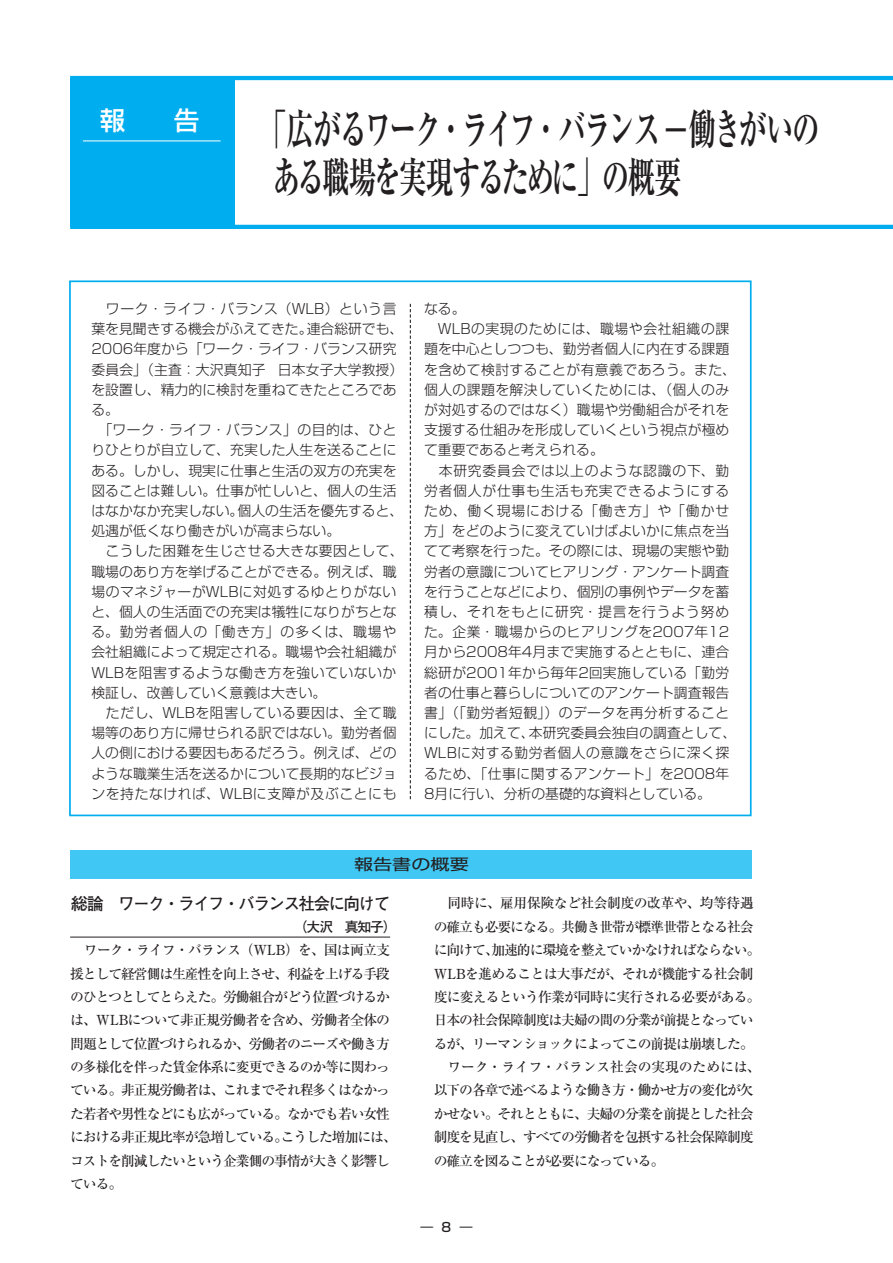
<style>
.page{position:relative;width:893px;height:1263px;background:#fff}
.page>*{position:absolute;margin:0;border:0;box-sizing:border-box;transform-origin:0 0}
.t1{font:700 42.45px/47.8px "Ryumin Pro";letter-spacing:-.085em;color:#231f20;scale:.65 1}
.t2{font:500 25.5px "Shin Go Pro";color:#fff}
.t3{font:700 16.95px "Futo Go B101 Pro";letter-spacing:-.07em;color:#231f20}
.t4{font:15.3px "Shin Go Pro";color:#231f20;scale:1.25 1}
.t5{font:300 13.8px/20.2px "Shin Go Pro";letter-spacing:.005em;color:#231f20}
.t6{font:500 13.8px/23.4px "Ryumin Pro";letter-spacing:-.075em;color:#231f20}
.t7{font:500 13.8px "Ryumin Pro";letter-spacing:-.05em;color:#231f20}
.t8{font:500 13.8px "Ryumin Pro";letter-spacing:-.055em;color:#231f20}
.t9{font:500 13.8px "Ryumin Pro";letter-spacing:-.035em;color:#231f20}
.t10{font:500 13.8px "Ryumin Pro";letter-spacing:-.005em;color:#231f20}
.t11{font:700 13.8px "Futo Go B101 Pro";color:#231f20}
.t12{font:500 12.75px "Shin Go Pro";color:#231f20}
.s1{font-family:"Gothic BBB Pro";font-weight:500}
</style>
<div class="page">
<hr style="left:70px;top:76px;width:823px;height:4px;background:#00aeef">
<hr style="left:70px;top:225px;width:823px;height:4px;background:#00aeef">
<div style="left:70px;top:78px;width:165px;height:149px;background:#00aeef"></div>
<hr style="left:83px;top:141px;width:138px;height:1px;background:#fff">
<hr style="left:70px;top:937px;width:320px;height:1px;background:#231f20">
<svg style="left:410px;top:304px;width:1px;height:495px"></svg>
<div style="left:71px;top:850px;width:681px;height:29px;background:#40c7f4"></div>
<h2 class="t2" style="left:100px;top:100px;width:27px">報</h2>
<h2 class="t2" style="left:174px;top:100px;width:27px">告</h2>
<h1 class="t1" style="left:273px;top:102px;width:843px;text-indent:-14px">「広がるワーク・ライフ・バランス<span class="s1">ー</span>働きがいのある職場を実現するために」の概要</h1>
<p class="t5" style="left:91px;top:297px;width:314px">　ワーク・ライフ・バランス（WLB）という言葉を見聞きする機会がふえてきた。連合総研でも、<br>2006年度から「ワーク・ライフ・バランス研究委員会」（主査：大沢真知子 日本女子大学教授）を設置し、精力的に検討を重ねてきたところである。<br>　「ワーク・ライフ・バランス」の目的は、ひとりひとりが自立して、充実した人生を送ることにある。しかし、現実に仕事と生活の双方の充実を図ることは難しい。仕事が忙しいと、個人の生活はなかなか充実しない。個人の生活を優先すると、処遇が低くなり働きがいが高まらない。<br>　こうした困難を生じさせる大きな要因として、職場のあり方を挙げることができる。例えば、職場のマネジャーがWLBに対処するゆとりがないと、個人の生活面での充実は犠牲になりがちとなる。勤労者個人の「働き方」の多くは、職場や会社組織によって規定される。職場や会社組織が<br>WLBを阻害するような働き方を強いていないか検証し、改善していく意義は大きい。<br>　ただし、WLBを阻害している要因は、全て職場等のあり方に帰せられる訳ではない。勤労者個人の側における要因もあるだろう。例えば、どのような職業生活を送るかについて長期的なビジョンを持たなければ、WLBに支障が及ぶことにも</p>
<p class="t5" style="left:424px;top:297px;width:313px">なる。<br>　WLBの実現のためには、職場や会社組織の課題を中心としつつも、勤労者個人に内在する課題を含めて検討することが有意義であろう。また、個人の課題を解決していくためには、（個人のみが対処するのではなく）職場や労働組合がそれを支援する仕組みを形成していくという視点が極めて重要であると考えられる。<br>　本研究委員会では以上のような認識の下、勤労者個人が仕事も生活も充実できるようにするため、働く現場における「働き方」や「働かせ方」をどのように変えていけばよいかに焦点を当てて考察を行った。その際には、現場の実態や勤労者の意識についてヒアリング・アンケート調査を行うことなどにより、個別の事例やデータを蓄積し、それをもとに研究・提言を行うよう努めた。企業・職場からのヒアリングを2007年12月から2008年4月まで実施するとともに、連合総研が2001年から毎年2回実施している「勤労者の仕事と暮らしについてのアンケート調査報告書」（「勤労者短観」）のデータを再分析することにした。加えて、本研究委員会独自の調査として、<br>WLBに対する勤労者個人の意識をさらに深く探るため、「仕事に関するアンケート」を2008年<br>8月に行い、分析の基礎的な資料としている。</p>
<p class="t4" style="left:354px;top:852px;width:93px">報告書の概要</p>
<p class="t3" style="left:71px;top:890px;width:321px">総論　ワーク・ライフ・バランス社会に向けて</p>
<p class="t11" style="left:294px;top:915px;width:105px">（大沢　真知子）</p>
<p class="t6" style="left:70px;top:937px;width:328px;text-indent:14px">ワーク・ライフ・バランス（WLB）を、国は両立支援として経営側は生産性を向上させ、利益を上げる手段のひとつとしてとらえた。労働組合がどう位置づけるかは、WLBについて非正規労働者を含め、労働者全体の問題として位置づけられるか、労働者のニーズや働き方の多様化を伴った賃金体系に変更できるのか等に関わっている。非正規労働者は、これまでそれ程多くはなかった若者や男性などにも広がっている。なかでも若い女性における非正規比率が急増している。こうした増加には、コストを削減したいという企業側の事情が大きく影響している。</p>
<p class="t9" style="left:448px;top:892px;width:308px">同時に、雇用保険など社会制度の改革や、均等待遇</p>
<p class="t6" style="left:434px;top:914px;width:321px">の確立も必要になる。共働き世帯が標準世帯となる社会</p>
<p class="t6" style="left:434px;top:937px;width:328px">に向けて、加速的に環境を整えていかなければならない。</p>
<p class="t7" style="left:434px;top:962px;width:322px">WLBを進めることは大事だが、それが機能する社会制</p>
<p class="t8" style="left:434px;top:986px;width:328px">度に変えるという作業が同時に実行される必要がある。</p>
<p class="t6" style="left:434px;top:1007px;width:321px">日本の社会保障制度は夫婦の間の分業が前提となってい</p>
<p class="t6" style="left:434px;top:1031px;width:322px">るが、リーマンショックによってこの前提は崩壊した。</p>
<p class="t10" style="left:448px;top:1056px;width:315px">ワーク・ライフ・バランス社会の実現のためには、</p>
<p class="t6" style="left:434px;top:1077px;width:321px">以下の各章で述べるような働き方・働かせ方の変化が欠</p>
<p class="t6" style="left:434px;top:1101px;width:321px">かせない。それとともに、夫婦の分業を前提とした社会</p>
<p class="t6" style="left:434px;top:1124px;width:321px">制度を見直し、すべての労働者を包摂する社会保障制度</p>
<p class="t6" style="left:434px;top:1148px;width:232px">の確立を図ることが必要になっている。</p>
<p class="t12" style="left:420px;top:1216px;width:14px">―</p>
<p class="t12" style="left:460px;top:1216px;width:14px">―</p>
</div>
